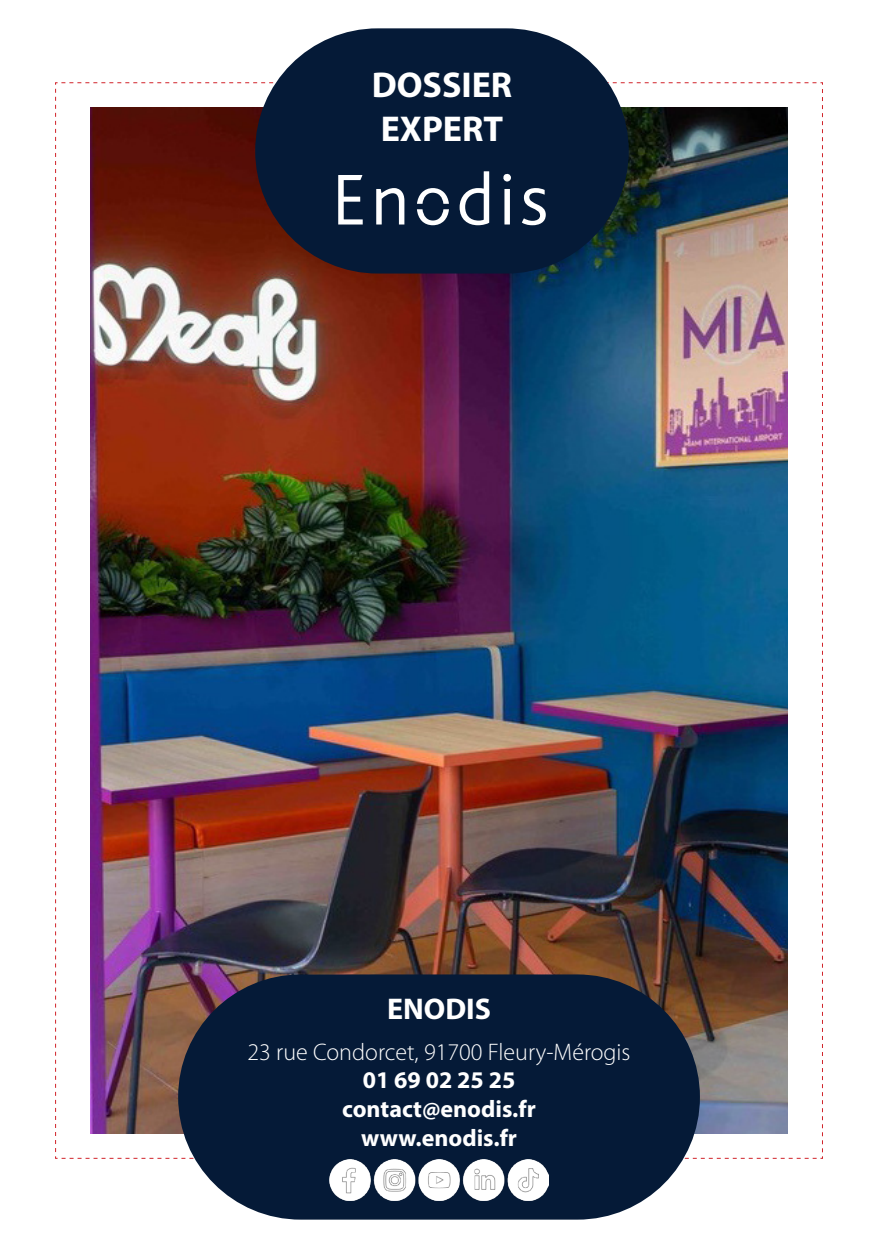
<style>
.page{position:relative;width:896px;height:1248px;background:#fff}
.page>*{position:absolute;margin:0;border:0;box-sizing:border-box;transform-origin:0 0}
.t1{font:700 36px "Myriad Pro";color:#fff}
.t2{font:700 30px "Myriad Pro";color:#fff}
.t3{font:700 24px "Myriad Pro";color:#fff}
.t4{font:300 24px "Myriad Pro";color:#fff}
</style>
<div class="page">
<div style="left:255px;top:28px;width:374px;height:245px;background:#051a37;border-radius:123px"></div>
<img style="left:55px;top:82px;width:768px;height:1076px">
<div style="left:178px;top:974px;width:522px;height:245px;background:#051a37;border-radius:123px"></div>
<img style="left:329px;top:1159px;width:220px;height:41px">
<p class="t1" style="left:372px;top:62px;width:142px">DOSSIER</p>
<p class="t1" style="left:381px;top:105px;width:124px">EXPERT</p>
<p class="t2" style="left:387px;top:988px;width:105px">ENODIS</p>
<p class="t4" style="left:248px;top:1038px;width:384px">23 rue Condorcet, 91700 Fleury-Mérogis</p>
<p class="t3" style="left:363px;top:1064px;width:154px">01 69 02 25 25</p>
<p class="t3" style="left:342px;top:1093px;width:195px">contact@enodis.fr</p>
<p class="t3" style="left:361px;top:1122px;width:157px">www.enodis.fr</p>
</div>
